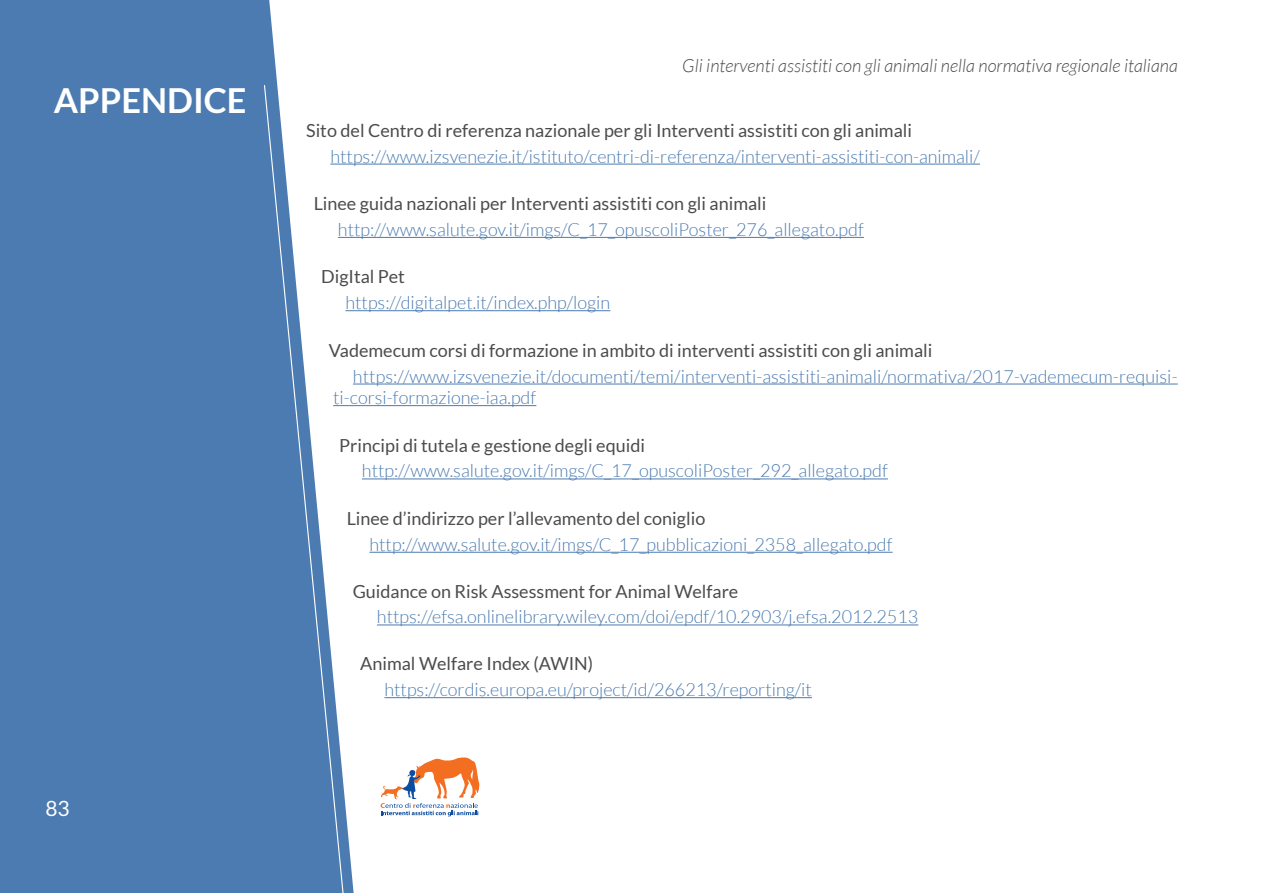
<style>
.page{position:relative;width:1263px;height:893px;background:#fff}
.page>*{position:absolute;margin:0;border:0;box-sizing:border-box;transform-origin:0 0}
.t1{font:700 34.5px "Lato";color:#fff}
.t2{font:21px "Lato";color:#fff}
.t3{font:300 18px/21.6px "Lato";color:#4b7bb0}
.t4{font:18px "Lato";color:#4b4c4d}
.t5{font:italic 300 18px "Lato";color:#4b4c4d}
</style>
<div class="page">
<div style="left:0;top:0;width:355px;height:893px;background:#4b7bb0"></div>
<svg style="left:381px;top:757px;width:98px;height:59px"></svg>
<svg style="left:263px;top:84px;width:86px;height:809px"></svg>
<hr style="left:330px;top:164px;width:650px;height:1px;background:#4b7bb0">
<hr style="left:338px;top:237px;width:526px;height:1px;background:#4b7bb0">
<hr style="left:345px;top:310px;width:265px;height:1px;background:#4b7bb0">
<hr style="left:353px;top:384px;width:825px;height:1px;background:#4b7bb0">
<hr style="left:333px;top:405px;width:203px;height:1px;background:#4b7bb0">
<hr style="left:362px;top:479px;width:526px;height:1px;background:#4b7bb0">
<hr style="left:369px;top:552px;width:523px;height:1px;background:#4b7bb0">
<hr style="left:377px;top:625px;width:541px;height:1px;background:#4b7bb0">
<hr style="left:384px;top:697px;width:428px;height:1px;background:#4b7bb0">
<p class="t1" style="left:54px;top:80px;width:194px">APPENDICE</p>
<p class="t2" style="left:45px;top:797px;width:26px">83</p>
<p class="t5" style="left:682px;top:56px;width:497px">Gli interventi assistiti con gli animali nella normativa regionale italiana</p>
<p class="t4" style="left:306px;top:120px;width:607px">Sito del Centro di referenza nazionale per gli Interventi assistiti con gli animali</p>
<p class="t3" style="left:330px;top:145px;width:651px">https://www.izsvenezie.it/istituto/centri-di-referenza/interventi-assistiti-con-animali/</p>
<p class="t4" style="left:314px;top:193px;width:454px">Linee guida nazionali per Interventi assistiti con gli animali</p>
<p class="t3" style="left:338px;top:219px;width:527px">http://www.salute.gov.it/imgs/C_17_opuscoliPoster_276_allegato.pdf</p>
<p class="t4" style="left:321px;top:267px;width:85px">DigItal Pet</p>
<p class="t3" style="left:345px;top:292px;width:266px">https://digitalpet.it/index.php/login</p>
<p class="t4" style="left:329px;top:340px;width:605px">Vademecum corsi di formazione in ambito di interventi assistiti con gli animali</p>
<p class="t3" style="left:333px;top:365px;width:846px;text-indent:20px">https://www.izsvenezie.it/documenti/temi/interventi-assistiti-animali/normativa/2017-vademecum-requisi&shy;ti-corsi-formazione-iaa.pdf</p>
<p class="t4" style="left:339px;top:435px;width:307px">Principi di tutela e gestione degli equidi</p>
<p class="t3" style="left:362px;top:460px;width:527px">http://www.salute.gov.it/imgs/C_17_opuscoliPoster_292_allegato.pdf</p>
<p class="t4" style="left:347px;top:508px;width:360px">Linee d’indirizzo per l’allevamento del coniglio</p>
<p class="t3" style="left:369px;top:534px;width:524px">http://www.salute.gov.it/imgs/C_17_pubblicazioni_2358_allegato.pdf</p>
<p class="t4" style="left:353px;top:581px;width:387px">Guidance on Risk Assessment for Animal Welfare</p>
<p class="t3" style="left:377px;top:606px;width:543px">https://efsa.onlinelibrary.wiley.com/doi/epdf/10.2903/j.efsa.2012.2513</p>
<p class="t4" style="left:360px;top:654px;width:235px">Animal Welfare Index (AWIN)</p>
<p class="t3" style="left:384px;top:679px;width:429px">https://cordis.europa.eu/project/id/266213/reporting/it</p>
</div>
